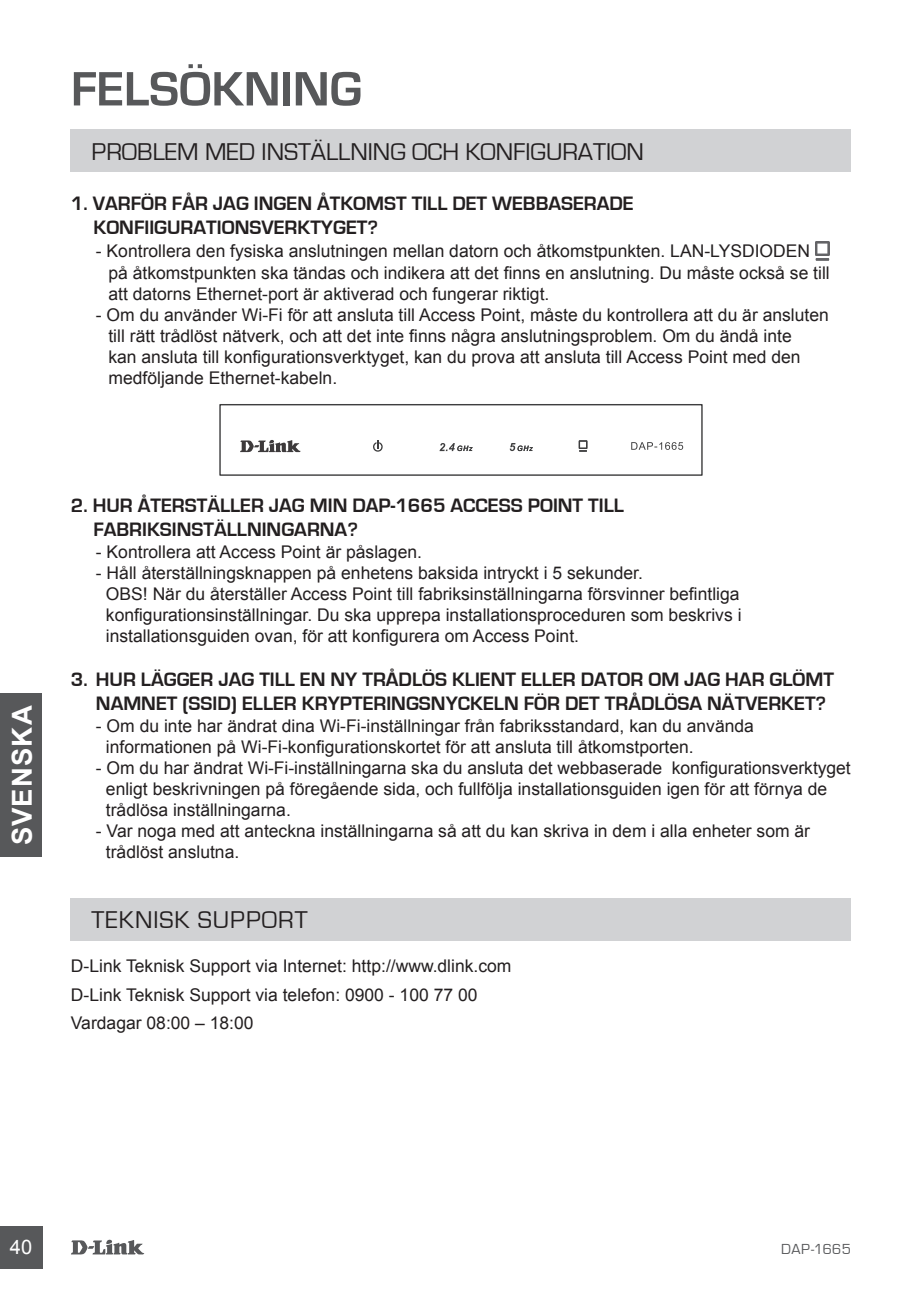
<style>
.page{position:relative;width:922px;height:1297px;background:#fff}
.page>*{position:absolute;margin:0;border:0;box-sizing:border-box;transform-origin:0 0}
.t1{font:700 50px "Eurostile";color:#57585a}
.t2{font:700 27.5px "Arial";letter-spacing:.04em;color:#fff}
.t3{font:25px "Eurostile";color:#231f20}
.t4{font:700 20px/24px "Eurostile";color:#231f20}
.t5{font:20px "Arial";color:#fff}
.t6{font:17.5px/21px "Arial";color:#231f20}
.t7{font:15px "Eurostile";letter-spacing:.03em;color:#57585a}
</style>
<div class="page">
<svg style="left:71px;top:1239px;width:73px;height:15px"></svg>
<div style="left:0;top:1226px;width:43px;height:43px;background:#57585a"></div>
<div style="left:0;top:693px;width:42px;height:164px;background:#57585a"></div>
<div style="left:71px;top:130px;width:779px;height:42px;background:#d1d2d4"></div>
<svg style="left:815px;top:241px;width:14px;height:20px"></svg>
<div style="left:219px;top:404px;width:483px;height:72px;background:#fff;border:1px solid #3e3e3f"></div>
<svg style="left:373px;top:440px;width:10px;height:12px"></svg>
<svg style="left:631px;top:442px;width:52px;height:8px"></svg>
<svg style="left:240px;top:440px;width:60px;height:12px"></svg>
<svg style="left:578px;top:440px;width:9px;height:12px"></svg>
<svg style="left:439px;top:443px;width:33px;height:8px"></svg>
<svg style="left:509px;top:443px;width:23px;height:8px"></svg>
<div style="left:71px;top:898px;width:779px;height:42px;background:#d1d2d4"></div>
<h1 class="t1" style="left:71px;top:62px;width:292px">FELSÖKNING</h1>
<h3 class="t3" style="left:92px;top:138px;width:183px">PROBLEM MED INST</h3>
<h3 class="t3" style="left:311px;top:138px;width:29px">ÄLLNIN</h3>
<h3 class="t3" style="left:390px;top:138px;width:216px">G OCH KON FIGURATION</h3>
<p class="t4" style="left:93px;top:192px;width:541px;text-indent:-22px">1. VARFÖR FÅR JAG INGEN ÅTKOMST TILL DET WEBBASERADE<br>KONFIIGURATIONSVERKTYGET?</p>
<p class="t6" style="left:108px;top:240px;width:722px;text-indent:-13px">- Kontrollera den fysiska anslutningen mellan datorn och åtkomstpunkten. LAN-LYSDIODEN på åtkomstpunkten ska tändas och indikera att det finns en anslutning. Du måste också se till att datorns Ethernet-port är aktiverad och fungerar riktigt.</p>
<p class="t6" style="left:108px;top:305px;width:721px;text-indent:-12px">- Om du använder Wi-Fi för att ansluta till Access Point, måste du kontrollera att du är ansluten till rätt trådlöst nätverk, och att det inte finns några anslutningsproblem. Om du ändå inte<br>kan ansluta till konfigurationsverktyget, kan du prova att ansluta till Access Point med den medföljande Ethernet-kabeln.</p>
<h2 class="t2" style="left:4px;top:845px;width:142px;rotate:-90deg">SVENSKA</h2>
<p class="t4" style="left:93px;top:494px;width:521px;text-indent:-22px">2. HUR ÅTERSTÄLLER JAG MIN DAP-1665 ACCESS POINT TILL<br>FABRIKSINSTÄLLNINGARNA?</p>
<p class="t6" style="left:96px;top:542px;width:327px">- Kontrollera att Access Point är påslagen.</p>
<p class="t6" style="left:106px;top:563px;width:637px;text-indent:-10px">- Håll återställningsknappen på enhetens baksida intryckt i 5 sekunder.<br>OBS! När du återställer Access Point till fabriksinställningarna försvinner befintliga konfigurationsinställningar. Du ska upprepa installationsproceduren som beskrivs i installationsguiden ovan, för att konfigurera om Access Point.</p>
<p class="t4" style="left:96px;top:668px;width:739px;text-indent:-25px">3. HUR LÄGGER JAG TILL EN NY TRÅDLÖS KLIENT ELLER DATOR OM JAG HAR GLÖMT<br>NAMNET (SSID) ELLER KRYPTERINGSNYCKELN FÖR DET TRÅDLÖSA NÄTVERKET?</p>
<p class="t6" style="left:106px;top:716px;width:649px;text-indent:-10px">- Om du inte har ändrat dina Wi-Fi-inställningar från fabriksstandard, kan du använda informationen på Wi-Fi-konfigurationskortet för att ansluta till åtkomstporten.</p>
<p class="t6" style="left:106px;top:758px;width:746px;text-indent:-10px">- Om du har ändrat Wi-Fi-inställningarna ska du ansluta det webbaserade konfigurationsverktyget enligt beskrivningen på föregående sida, och fullfölja installationsguiden igen för att förnya de trådlösa inställningarna.</p>
<p class="t6" style="left:106px;top:821px;width:705px;text-indent:-10px">- Var noga med att anteckna inställningarna så att du kan skriva in dem i alla enheter som är trådlöst anslutna.</p>
<h3 class="t3" style="left:92px;top:906px;width:187px">TEKNISK SU PPORT</h3>
<p class="t6" style="left:71px;top:952px;width:442px;line-height:28px">D-Link Teknisk Support via Internet: http://www.dlink.com<br>D-Link Teknisk Support via telefon: 0900 - 100 77 00<br>Vardagar 08:00 – 18:00</p>
<p class="t5" style="left:10px;top:1234px;width:24px">40</p>
<p class="t7" style="left:780px;top:1241px;width:71px">DAP-1665</p>
</div>
